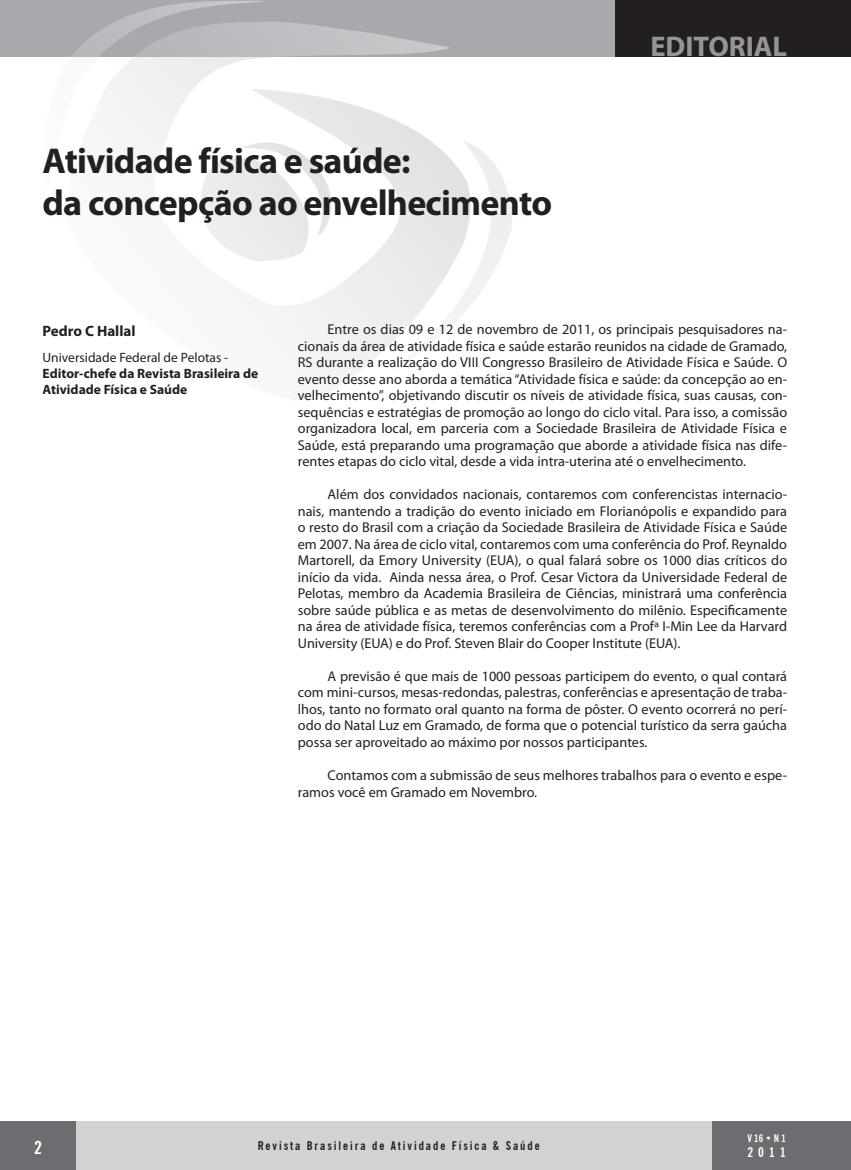
<style>
.page{position:relative;width:851px;height:1170px;background:#fff}
.page>*{position:absolute;margin:0;border:0;box-sizing:border-box;transform-origin:0 0}
.TITULAO{font:700 36px/42px "Myriad Pro";letter-spacing:-.02em;color:#231f20}
.SUMA_AUTORES{font:700 28.5px "Myriad Pro";color:#939598}
.t1{font:700 condensed 18px "News Gothic BT";color:#fff}
.AUTORES{font:700 15px "Myriad Pro";color:#231f20}
.TEXTO{font:14.25px/16.5px "Myriad Pro";color:#231f20;text-align:justify}
.INSTITUICOES{font:700 13.5px/16.2px "Myriad Pro";color:#231f20}
.t2{font:700 condensed 13.5px "News Gothic BT";color:#fff}
.t3{font:700 condensed 12px "News Gothic BT";letter-spacing:.16em;color:#231f20}
.t4{font:700 condensed 10.5px "News Gothic BT";color:#fff}
.s1{font-weight:400}
</style>
<div class="page">
<div style="left:0;top:1121px;width:76px;height:48px;background:#6c6d70"></div>
<div style="left:711px;top:1121px;width:139px;height:48px;background:#6c6d70"></div>
<div style="left:76px;top:1121px;width:635px;height:48px;background:#d1d2d4"></div>
<div style="left:0;top:0;width:677px;height:57px;background:#a8a9ad"></div>
<div style="left:615px;top:0;width:235px;height:57px;background:#231f20"></div>
<svg style="left:250px;top:22px;width:199px;height:370px"></svg>
<svg style="left:395px;top:140px;width:117px;height:230px"></svg>
<svg style="left:201px;top:124px;width:147px;height:137px"></svg>
<svg style="left:71px;top:1px;width:192px;height:193px"></svg>
<p class="TITULAO" style="left:43px;top:139px;width:511px">Atividade física e saúde:<br>da concepção ao envelhecimento</p>
<p class="SUMA_AUTORES" style="left:650px;top:28px;width:138px">EDITORIAL</p>
<p class="AUTORES" style="left:43px;top:321px;width:94px">Pedro C Hallal</p>
<p class="INSTITUICOES" style="left:43px;top:349px;width:217px"><span class="s1">Universidade Federal de Pelotas -<br></span>Editor-chefe da Revista Brasileira de<br>Atividade Física e Saúde</p>
<p class="TEXTO" style="left:298px;top:321px;width:491px;text-indent:30px">Entre os dias 09 e 12 de novembro de 2011, os principais pesquisadores na&shy;cionais da área de atividade física e saúde estarão reunidos na cidade de Gramado, RS durante a realização do VIII Congresso Brasileiro de Atividade Física e Saúde. O evento desse ano aborda a temática “Atividade física e saúde: da concepção ao en&shy;velhecimento”, objetivando discutir os níveis de atividade física, suas causas, con&shy;sequências e estratégias de promoção ao longo do ciclo vital. Para isso, a comissão organizadora local, em parceria com a Sociedade Brasileira de Atividade Física e Saúde, está preparando uma programação que aborde a atividade física nas dife&shy;rentes etapas do ciclo vital, desde a vida intra-uterina até o envelhecimento.</p>
<p class="TEXTO" style="left:298px;top:486px;width:491px;text-indent:30px">Além dos convidados nacionais, contaremos com conferencistas internacio&shy;nais, mantendo a tradição do evento iniciado em Florianópolis e expandido para o resto do Brasil com a criação da Sociedade Brasileira de Atividade Física e Saúde em 2007. Na área de ciclo vital, contaremos com uma conferência do Prof. Reynaldo Martorell, da Emory University (EUA), o qual falará sobre os 1000 dias críticos do início da vida. Ainda nessa área, o Prof. Cesar Victora da Universidade Federal de Pelotas, membro da Academia Brasileira de Ciências, ministrará uma conferência sobre saúde pública e as metas de desenvolvimento do milênio. Especificamente na área de atividade física, teremos conferências com a Profª I-Min Lee da Harvard University (EUA) e do Prof. Steven Blair do Cooper Institute (EUA).</p>
<p class="TEXTO" style="left:298px;top:667px;width:490px;text-indent:30px">A previsão é que mais de 1000 pessoas participem do evento, o qual contará com mini-cursos, mesas-redondas, palestras, conferências e apresentação de traba&shy;lhos, tanto no formato oral quanto na forma de pôster. O evento ocorrerá no perí&shy;odo do Natal Luz em Gramado, de forma que o potencial turístico da serra gaúcha possa ser aproveitado ao máximo por nossos participantes.</p>
<p class="TEXTO" style="left:298px;top:766px;width:490px;text-indent:30px">Contamos com a submissão de seus melhores trabalhos para o evento e espe&shy;ramos você em Gramado em Novembro.</p>
<p class="t1" style="left:34px;top:1136px;width:9px">2</p>
<p class="t3" style="left:258px;top:1138px;width:283px">Revista Brasileira de Atividade Física &amp; Saúde</p>
<p class="t4" style="left:747px;top:1131px;width:40px">V 16 • N 1</p>
<p class="t2" style="left:747px;top:1143px;width:40px">2011</p>
</div>
